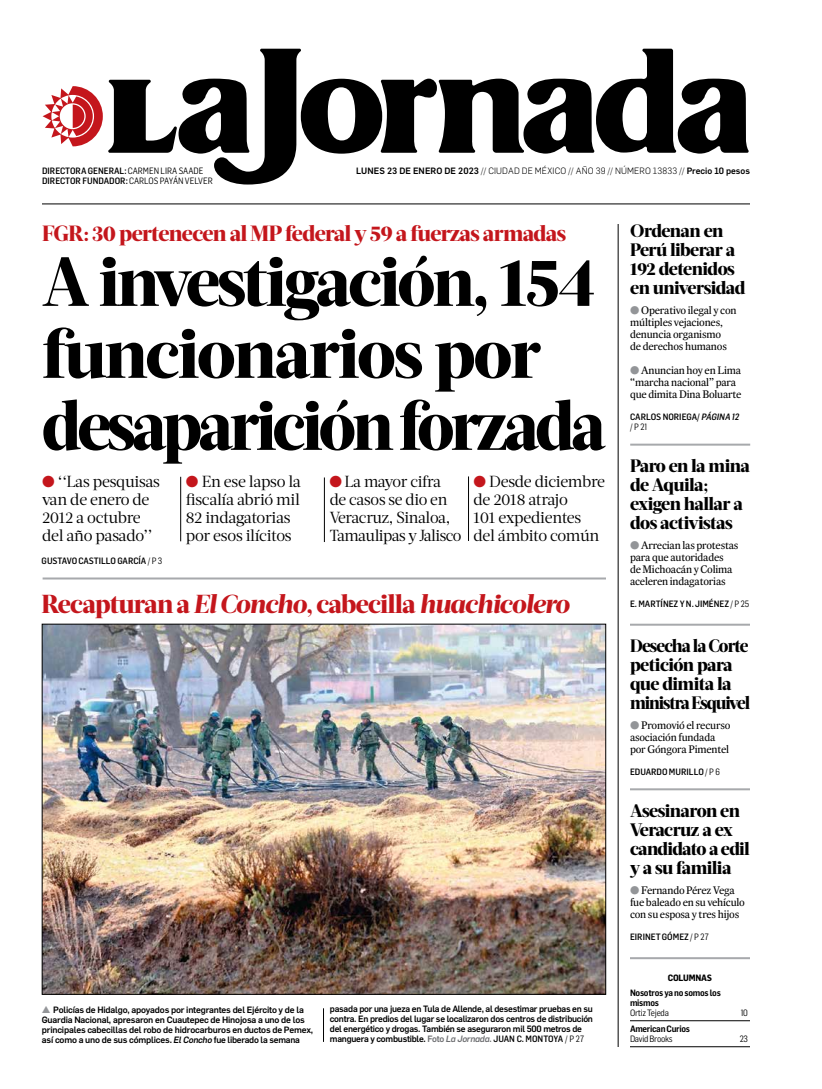
<style>
.page{position:relative;width:822px;height:1089px;background:#fff}
.page>*{position:absolute;margin:0;border:0;box-sizing:border-box;transform-origin:0 0}
.t1{font:800 69px/72px "Acta Headline";letter-spacing:-.04em;color:#000}
.t2{font:800 26px "Acta Headline";letter-spacing:-.03em;color:#c4161c}
.t3{font:800 22px "Acta Headline";letter-spacing:-.03em;color:#c4161c}
.t4{font:800 18px/19px "Acta Headline";letter-spacing:-.03em;color:#000}
.t5{font:800 18px/19px "Acta Headline";letter-spacing:-.05em;color:#000;scale:.96 1}
.t6{font:16px/18px "Acta Deck";letter-spacing:-.02em;color:#000}
.t7{font:11px/12px "Expresso Tx";letter-spacing:-.02em;color:#000}
.t8{font:500 9px/10px "Flama";letter-spacing:-.025em;color:#000}
.t9{font:500 9px/10px "Flama Semicond";color:#000}
.t10{font:300 9px "Flama";letter-spacing:.015em;color:#000}
.t11{font:600 9px/10px "Flama Semicond";letter-spacing:-.03em;color:#000}
.t12{font:9px "Flama Semicond";letter-spacing:-.03em;color:#000}
.t13{font:700 9px "Flama Semicond";letter-spacing:-.02em;color:#000}
.s1{font-weight:400}
.s2{font-weight:500}
.s3{color:#c4161c}
.s4{font-style:italic}
.s5{color:#939598}
.s6{color:#6d6e71}
.s7{font-style:italic;color:#6d6e71}
.s8{font-family:"Flama Semicond"}
.s9{font-family:"Flama Semicond";font-weight:400}
</style>
<div class="page">
<svg style="left:43px;top:49px;width:706px;height:136px"></svg>
<hr style="left:42px;top:204px;width:708px;height:1px;background:#000">
<hr style="left:618px;top:224px;width:1px;height:823px;background:#000">
<hr style="left:181px;top:477px;width:1px;height:64px;background:#000">
<hr style="left:324px;top:477px;width:1px;height:65px;background:#000">
<hr style="left:468px;top:476px;width:1px;height:65px;background:#000">
<hr style="left:323px;top:1008px;width:1px;height:34px;background:#000">
<img style="left:44px;top:626px;width:560px;height:366px">
<hr style="left:630px;top:444px;width:120px;height:2px;background:#a7a9ac">
<hr style="left:630px;top:624px;width:120px;height:2px;background:#a7a9ac">
<hr style="left:630px;top:788px;width:120px;height:2px;background:#a7a9ac">
<hr style="left:630px;top:957px;width:120px;height:2px;background:#a7a9ac">
<hr style="left:43px;top:578px;width:563px;height:2px;background:#a7a9ac">
<hr style="left:630px;top:1021px;width:120px;height:1px;background:#000">
<hr style="left:630px;top:1047px;width:120px;height:1px;background:#000">
<p class="t9" style="left:42px;top:166px;width:163px">DIRECTORA GENERAL: <span class="s1">CARMEN LIRA SAADE</span></p>
<p class="t10" style="left:356px;top:164px;width:395px"><span class="s2">lunes 23 de enero de 2023</span> // CIUDAD DE MÉXICO // AÑO 39 // NÚM ERO 13833 // <span class="s2">Precio 10 pesos</span></p>
<p class="t9" style="left:42px;top:176px;width:172px">DIRECTOR FUNDADOR: <span class="s1">CARLOS PAYÁN VELVER</span></p>
<h3 class="t3" style="left:42px;top:220px;width:526px">FGR: 30 pertenecen al MP federal y 59 a fuerzas armadas</h3>
<h1 class="t1" style="left:42px;top:246px;width:565px">A investigación, 154 funcionarios por desaparición forzada</h1>
<h3 class="t6" style="left:42px;top:472px;width:120px"><span class="s3">●</span> ‘‘Las pesquisas van de enero de<br>2012 a octubre del año pasado’’</h3>
<h3 class="t6" style="left:186px;top:472px;width:117px"><span class="s3">●</span> En ese lapso la fiscalía abrió mil<br>82 indagatorias por esos ilícitos</h3>
<h3 class="t6" style="left:330px;top:472px;width:133px"><span class="s3">●</span> La mayor cifra de casos se dio en<br>Veracruz, Sinaloa,<br>Tamaulipas y Jalisco</h3>
<h3 class="t6" style="left:474px;top:472px;width:133px"><span class="s3">●</span> Desde diciembre de 2018 atrajo<br>101 expedientes del ámbito común</h3>
<p class="t9" style="left:42px;top:556px;width:122px">GUSTAVO CASTILLO GARCÍA <span class="s1">/ P 3</span></p>
<h2 class="t2" style="left:41px;top:589px;width:529px">Recapturan a <span class="s4">El Concho</span>, cabecilla <span class="s4">huachicolero</span></h2>
<p class="t8" style="left:42px;top:1004px;width:273px"><span class="s5">▲</span> Policías de Hidalgo, apoyados por integrantes del Ejército y de la Guardia Nacional, apresaron en Cuautepec de Hinojosa a uno de los principales cabecillas del robo de hidrocarburos en ductos de Pemex, así como a uno de sus cómplices. <span class="s4">El Concho</span> fue liberado la semana</p>
<p class="t8" style="left:330px;top:1004px;width:265px">pasada por una jueza en Tula de Allende, al desestimar pruebas en su contra. En predios del lugar se localizaron dos centros de distribución del energético y drogas. También se aseguraron mil 500 metros de manguera y combustible. <span class="s6">Foto</span> <span class="s7">La Jornada</span><span class="s6">.</span> <span class="s8">JUAN C. MONTOYA</span> <span class="s9">/ P 27</span></p>
<h3 class="t4" style="left:630px;top:221px;width:117px">Ordenan en<br>Perú liberar a<br>192 detenidos en universidad</h3>
<p class="t7" style="left:630px;top:304px;width:108px"><span class="s5">●</span> Operativo ilegal y con múltiples vejaciones, denuncia organismo<br>de derechos humanos</p>
<p class="t7" style="left:630px;top:364px;width:113px"><span class="s5">●</span> Anuncian hoy en Lima ‘‘marcha nacional’’ para que dimita Dina Boluarte</p>
<p class="t9" style="left:630px;top:411px;width:112px">CARLOS NORIEGA/ <span class="s4">página 12 </span><span class="s1">/ P 21</span></p>
<h3 class="t4" style="left:630px;top:456px;width:122px">Paro en la mina de Aquila; exigen hallar a dos activistas</h3>
<p class="t7" style="left:630px;top:539px;width:110px"><span class="s5">●</span> Arrecian las protestas para que autoridades<br>de Michoacán y Colima aceleren indagatorias</p>
<p class="t9" style="left:630px;top:598px;width:121px">E. MARTÍNEZ Y N. JIMÉNEZ <span class="s1">/ P 25</span></p>
<h3 class="t5" style="left:630px;top:636px;width:127px">Desecha la Corte petición para que dimita la ministra Esquivel</h3>
<p class="t7" style="left:630px;top:719px;width:102px"><span class="s5">●</span> Promovió el recurso asociación fundada por Góngora Pimentel</p>
<p class="t9" style="left:630px;top:766px;width:91px">EDUARDO MURILLO <span class="s1">/ P 6</span></p>
<h3 class="t4" style="left:630px;top:801px;width:121px">Asesinaron en<br>Veracruz a ex candidato a edil y a su familia</h3>
<p class="t7" style="left:630px;top:884px;width:116px"><span class="s5">●</span> Fernando Pérez Vega fue baleado en su vehículo con su esposa y tres hijos</p>
<p class="t9" style="left:630px;top:932px;width:80px">EIRINET GÓMEZ <span class="s1">/ P 27</span></p>
<p class="t13" style="left:668px;top:971px;width:46px">COLUMNAS</p>
<p class="t11" style="left:630px;top:988px;width:92px">Nosotros ya no somos los mismos</p>
<p class="t12" style="left:630px;top:1007px;width:40px">ORTIZ TEJEDA</p>
<p class="t12" style="left:741px;top:1007px;width:9px">10</p>
<p class="t11" style="left:630px;top:1024px;width:62px">American Curios</p>
<p class="t12" style="left:630px;top:1033px;width:44px">DAVID BROOKS</p>
<p class="t12" style="left:740px;top:1033px;width:10px">23</p>
</div>
